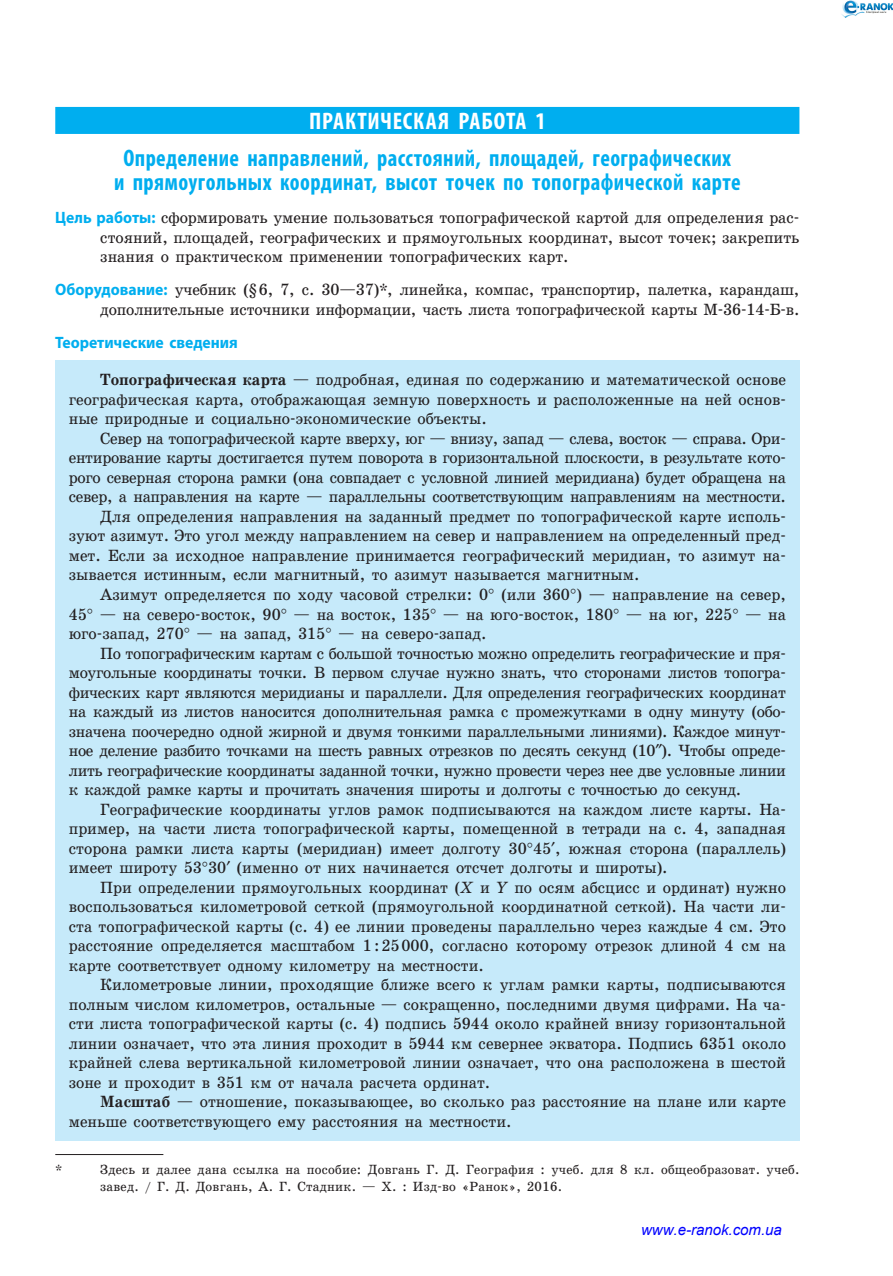
<style>
.page{position:relative;width:893px;height:1276px;background:#fff}
.page>*{position:absolute;margin:0;border:0;box-sizing:border-box;transform-origin:0 0}
.t1{font:700 condensed 24px/24px "Myriad Pro";letter-spacing:.02em;color:#00aeef;text-align:center;scale:.95 1}
.t2{font:700 condensed 24px "Myriad Pro";letter-spacing:.03em;color:#fff}
.t3{font:16.5px/19.5px "School Book C";color:#231f20;text-align:justify;scale:.95 1}
.t4{font:16.5px "School Book C";letter-spacing:-.02em;color:#231f20;scale:.95 1}
.t5{font:700 16.5px "Myriad Pro";color:#00aeef;scale:.95 1}
.t6{font:italic 15px "Arial";color:#00f}
.t7{font:13.5px/16.5px "School Book C";letter-spacing:.02em;color:#231f20;scale:.95 1}
.s1{font-family:"Myriad Pro";font-weight:700;color:#00aeef}
.s2{font-weight:700}
.s3{font-style:italic}
</style>
<div class="page">
<div style="left:55px;top:107px;width:744px;height:27px;background:#00aeef"></div>
<div style="left:55px;top:360px;width:744px;height:780px;background:#c6eafa"></div>
<hr style="left:55px;top:1154px;width:108px;height:1px;background:#231f20">
<img style="left:841px;top:0;width:52px;height:18px">
<h1 class="t2" style="left:309px;top:106px;width:238px">ПРАКТИЧЕСКАЯ РАБОТА 1</h1>
<h1 class="t1" style="left:114px;top:146px;width:661px">Определение направлений, расстояний, площадей, географических<br>и прямоугольных координат, высот точек по топографической карте</h1>
<p class="t3" style="left:100px;top:208px;width:737px;text-indent:-45px"><span class="s1">Цель работы:</span> сформировать умение пользоваться топографической картой для определения рас&shy;стояний, площадей, географических и прямоугольных координат, высот точек; закрепить знания о практическом применении топографических карт.</p>
<p class="t3" style="left:55px;top:280px;width:785px;text-align:right"><span class="s1">Оборудование:</span> учебник (§6, 7, с. 30—37)*, линейка, компас, транспортир, палетка, карандаш, дополнительные источники информации, часть листа топографической карты М-36-14-Б-в.</p>
<p class="t5" style="left:55px;top:331px;width:194px">Теоретические сведения</p>
<p class="t3" style="left:69px;top:370px;width:756px;text-indent:32px"><span class="s2">Топографическая карта</span> — подробная, единая по содержанию и математической основе географическая карта, отображающая земную поверхность и расположенные на ней основ&shy;ные природные и социально-экономические объекты.</p>
<p class="t4" style="left:100px;top:429px;width:723px">Север на топографической карте вверху, юг — внизу, запад — слева, восток — справа. Ори-</p>
<p class="t4" style="left:69px;top:449px;width:756px">ентирование карты достигается путем поворота в горизонтальной плоскости, в результате кото-</p>
<p class="t4" style="left:69px;top:468px;width:756px">рого северная сторона рамки (она совпадает с условной линией меридиана) будет обращена на</p>
<p class="t4" style="left:69px;top:488px;width:756px">север, а направления на карте — параллельны соответствующим направлениям на местности.</p>
<p class="t3" style="left:100px;top:507px;width:723px">Для определения направления на заданный предмет по топографической карте исполь-</p>
<p class="t3" style="left:69px;top:526px;width:756px">зуют азимут. Это угол между направлением на север и направлением на определенный пред-</p>
<p class="t3" style="left:69px;top:546px;width:756px">мет. Если за исходное направление принимается географический меридиан, то азимут на-</p>
<p class="t3" style="left:69px;top:565px;width:602px">зывается истинным, если магнитный, то азимут называется магнитным.</p>
<p class="t3" style="left:100px;top:585px;width:723px">Азимут определяется по ходу часовой стрелки: 0 (или 360 ) — направление на север,</p>
<p class="t3" style="left:69px;top:604px;width:756px">45 — на северо-восток, 90 — на восток, 135 — на юго-восток, 180 — на юг, 225 — на</p>
<p class="t3" style="left:69px;top:624px;width:441px">юго-запад, 270 — на запад, 315 — на северо-запад.</p>
<p class="t4" style="left:100px;top:644px;width:723px">По топографическим картам с большой точностью можно определить географические и пря-</p>
<p class="t4" style="left:69px;top:663px;width:756px">моугольные координаты точки. В первом случае нужно знать, что сторонами листов топогра-</p>
<p class="t4" style="left:69px;top:683px;width:756px">фических карт являются меридианы и параллели. Для определения географических координат</p>
<p class="t4" style="left:69px;top:702px;width:756px">на каждый из листов наносится дополнительная рамка с промежутками в одну минуту (обо-</p>
<p class="t4" style="left:69px;top:722px;width:756px">значена поочередно одной жирной и двумя тонкими параллельными линиями). Каждое минут-</p>
<p class="t4" style="left:69px;top:741px;width:756px">ное деление разбито точками на шесть равных отрезков по десять секунд (10 ). Чтобы опреде-</p>
<p class="t4" style="left:69px;top:761px;width:756px">лить географические координаты заданной точки, нужно провести через нее две условные линии</p>
<p class="t4" style="left:69px;top:780px;width:709px">к каждой рамке карты и прочитать значения широты и долготы с точностью до секунд.</p>
<p class="t3" style="left:100px;top:799px;width:723px">Географические координаты углов рамок подписываются на каждом листе карты. На-</p>
<p class="t3" style="left:69px;top:819px;width:756px">пример, на части листа топографической карты, помещенной в тетради на с. 4, западная</p>
<p class="t3" style="left:69px;top:838px;width:756px">сторона рамки листа карты (меридиан) имеет долготу 30 45 , южная сторона (параллель)</p>
<p class="t3" style="left:69px;top:858px;width:632px">имеет широту 53 30 (именно от них начинается отсчет долготы и широты).</p>
<p class="t3" style="left:100px;top:877px;width:723px">При определении прямоугольных координат (<span class="s3">X</span> и <span class="s3">Y</span> по осям абсцисс и ординат) нужно</p>
<p class="t3" style="left:69px;top:897px;width:756px">воспользоваться километровой сеткой (прямоугольной координатной сеткой). На части ли-</p>
<p class="t3" style="left:69px;top:916px;width:756px">ста топографической карты (с. 4) ее линии проведены параллельно через каждые 4 см. Это</p>
<p class="t3" style="left:69px;top:936px;width:756px">расстояние определяется масштабом 1:25000, согласно которому отрезок длиной 4 см на</p>
<p class="t3" style="left:69px;top:955px;width:438px">карте соответствует одному километру на местности.</p>
<p class="t3" style="left:100px;top:975px;width:723px">Километровые линии, проходящие ближе всего к углам рамки карты, подписываются</p>
<p class="t3" style="left:69px;top:994px;width:756px">полным числом километров, остальные — сокращенно, последними двумя цифрами. На ча-</p>
<p class="t3" style="left:69px;top:1014px;width:756px">сти листа топографической карты (с. 4) подпись 5944 около крайней внизу горизонтальной</p>
<p class="t3" style="left:69px;top:1033px;width:756px">линии означает, что эта линия проходит в 5944 км севернее экватора. Подпись 6351 около</p>
<p class="t3" style="left:69px;top:1053px;width:756px">крайней слева вертикальной километровой линии означает, что она расположена в шестой</p>
<p class="t3" style="left:69px;top:1072px;width:445px">зоне и проходит в 351 км от начала расчета ординат.</p>
<p class="t3" style="left:100px;top:1092px;width:723px"><span class="s2">Масштаб</span> — отношение, показывающее, во сколько раз расстояние на плане или карте</p>
<p class="t3" style="left:69px;top:1111px;width:468px">меньше соответствующего ему расстояния на местности.</p>
<p class="t7" style="left:55px;top:1161px;width:9px">*</p>
<p class="t7" style="left:100px;top:1161px;width:737px">Здесь и далее дана ссылка на пособие: Довгань Г. Д. География : учеб. для 8 кл. общеобразоват. учеб. завед. / Г. Д. Довгань, А. Г. Стадник. — Х. : Изд-во «Ранок», 2016.</p>
<p class="t6" style="left:641px;top:1220px;width:142px">www.e-ranok.com.ua</p>
</div>
